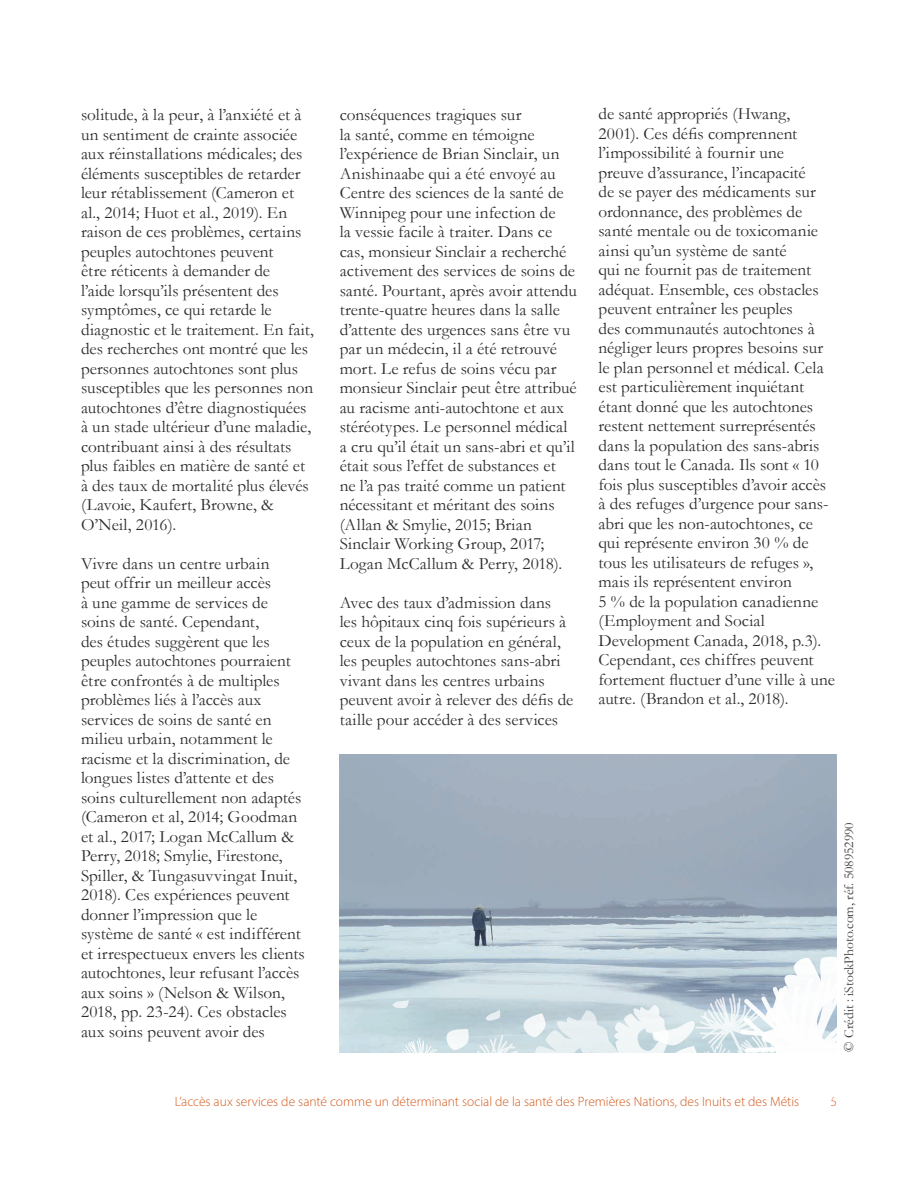
<style>
.page{position:relative;width:918px;height:1188px;background:#fff}
.page>*{position:absolute;margin:0;border:0;box-sizing:border-box;transform-origin:0 0}
.t1{font:17.25px/19.5px "Garamond";color:#2e2b2c}
.t2{font:300 13.5px "Myriad Pro";color:#d3591a}
.t3{font:13.5px "Garamond";color:#3e3e3f}
</style>
<div class="page">
<img style="left:340px;top:754px;width:497px;height:299px">
<svg style="left:679px;top:951px;width:158px;height:26px;fill:#cadbe3"></svg>
<svg style="left:392px;top:977px;width:445px;height:76px"></svg>
<p class="t1" style="left:81px;top:105px;width:234px">solitude, à la peur, à l’anxiété et à un sentiment de crainte associée aux réinstallations médicales; des éléments susceptibles de retarder leur rétablissement (Cameron et al., 2014; Huot et al., 2019). En raison de ces problèmes, certains peuples autochtones peuvent<br>être réticents à demander de<br>l’aide lorsqu’ils présentent des symptômes, ce qui retarde le diagnostic et le traitement. En fait, des recherches ont montré que les personnes autochtones sont plus susceptibles que les personnes non autochtones d’être diagnostiquées à un stade ultérieur d’une maladie, contribuant ainsi à des résultats plus faibles en matière de santé et à des taux de mortalité plus élevés (Lavoie, Kaufert, Browne, &amp;<br>O’Neil, 2016).</p>
<p class="t1" style="left:81px;top:553px;width:225px">Vivre dans un centre urbain<br>peut offrir un meilleur accès<br>à une gamme de services de soins de santé. Cependant,<br>des études suggèrent que les peuples autochtones pourraient être confrontés à de multiples problèmes liés à l’accès aux services de soins de santé en milieu urbain, notamment le racisme et la discrimination, de longues listes d’attente et des soins culturellement non adaptés (Cameron et al, 2014; Goodman et al., 2017; Logan McCallum &amp;<br>Perry, 2018; Smylie, Firestone,<br>Spiller, &amp; Tungasuvvingat Inuit,<br>2018). Ces expériences peuvent donner l’impression que le système de santé « est indifférent et irrespectueux envers les clients autochtones, leur refusant l’accès aux soins » (Nelson &amp; Wilson,<br>2018, pp. 23-24). Ces obstacles aux soins peuvent avoir des</p>
<p class="t1" style="left:340px;top:105px;width:239px">conséquences tragiques sur<br>la santé, comme en témoigne l’expérience de Brian Sinclair, un Anishinaabe qui a été envoyé au Centre des sciences de la santé de Winnipeg pour une infection de<br>la vessie facile à traiter. Dans ce cas, monsieur Sinclair a recherché activement des services de soins de santé. Pourtant, après avoir attendu trente-quatre heures dans la salle d’attente des urgences sans être vu par un médecin, il a été retrouvé mort. Le refus de soins vécu par monsieur Sinclair peut être attribué au racisme anti-autochtone et aux stéréotypes. Le personnel médical a cru qu’il était un sans-abri et qu’il était sous l’effet de substances et<br>ne l’a pas traité comme un patient nécessitant et méritant des soins (Allan &amp; Smylie, 2015; Brian Sinclair Working Group, 2017; Logan McCallum &amp; Perry, 2018).</p>
<p class="t1" style="left:340px;top:592px;width:235px">Avec des taux d’admission dans<br>les hôpitaux cinq fois supérieurs à ceux de la population en général, les peuples autochtones sans-abri vivant dans les centres urbains peuvent avoir à relever des défis de taille pour accéder à des services</p>
<p class="t1" style="left:598px;top:104px;width:238px">de santé appropriés (Hwang,<br>2001). Ces défis comprennent l’impossibilité à fournir une<br>preuve d’assurance, l’incapacité<br>de se payer des médicaments sur ordonnance, des problèmes de santé mentale ou de toxicomanie ainsi qu’un système de santé<br>qui ne fournit pas de traitement adéquat. Ensemble, ces obstacles peuvent entraîner les peuples<br>des communautés autochtones à négliger leurs propres besoins sur le plan personnel et médical. Cela est particulièrement inquiétant étant donné que les autochtones restent nettement surreprésentés dans la population des sans-abris dans tout le Canada. Ils sont « 10 fois plus susceptibles d’avoir accès à des refuges d’urgence pour sans&shy;abri que les non-autochtones, ce qui représente environ 30 % de tous les utilisateurs de refuges », mais ils représentent environ<br>5 % de la population canadienne (Employment and Social<br>Development Canada, 2018, p.3).<br>Cependant, ces chiffres peuvent fortement fluctuer d’une ville à une autre. (Brandon et al., 2018).</p>
<p class="t3" style="left:840px;top:1052px;width:231px;rotate:-90deg">© Crédit : iStockPhoto.com, réf. 508952990</p>
<p class="t2" style="left:175px;top:1094px;width:626px">L’accès aux services de santé comme un déterminant social de la santé des Premières Nations, des Inuits et des Métis</p>
<p class="t2" style="left:830px;top:1094px;width:8px">5</p>
</div>
